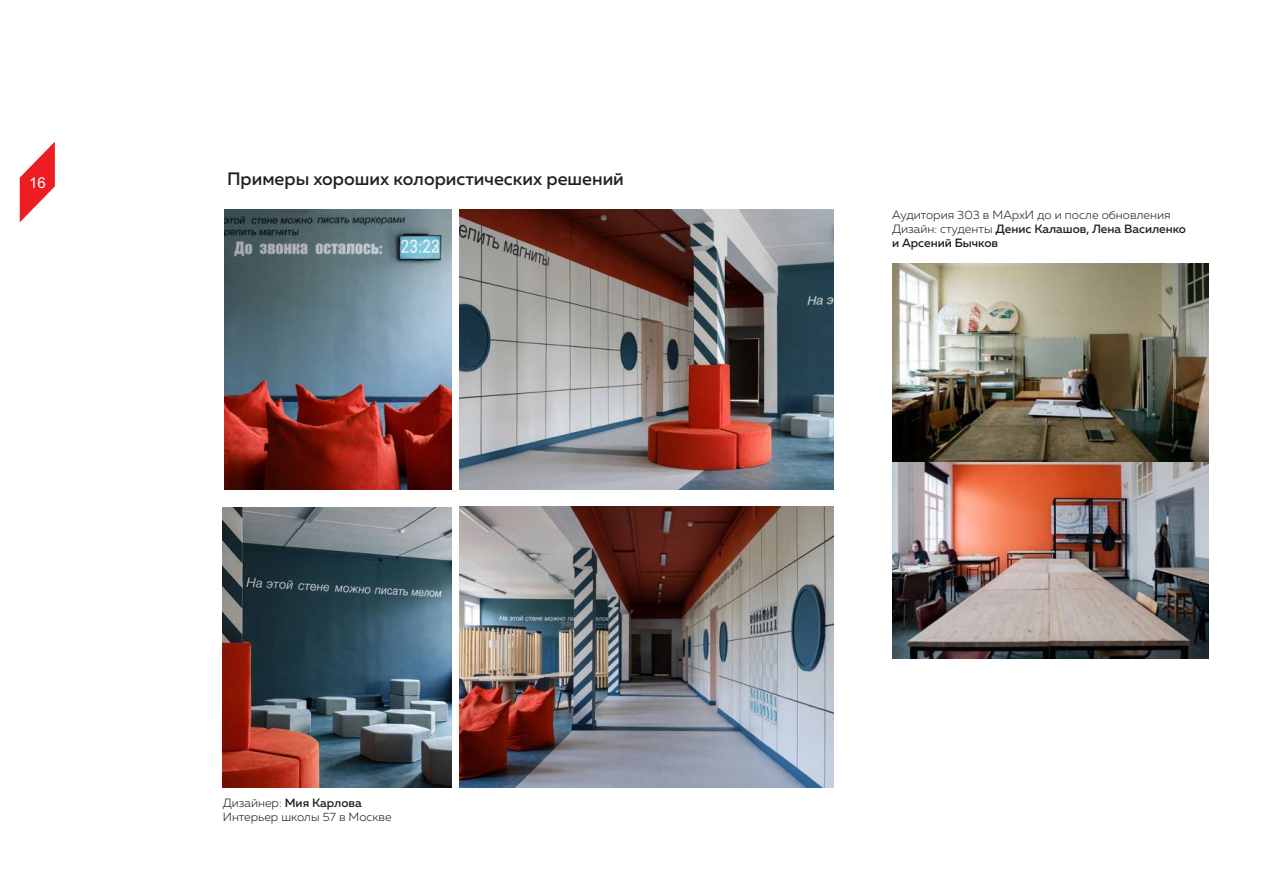
<style>
.page{position:relative;width:1263px;height:893px;background:#fff}
.page>*{position:absolute;margin:0;border:0;box-sizing:border-box;transform-origin:0 0}
.Основной_текст{font:500 18px "Muller";color:#231f20}
.t1{font:15px "Arial";color:#fff}
.подписи_к_картинкам{font:500 12px "Muller";color:#231f20}
.подписи_к_картинкам-2{font:300 12px "Muller";color:#231f20}
.s1{font-weight:300}
</style>
<div class="page">
<svg style="left:20px;top:142px;width:35px;height:80px"></svg>
<img style="left:224px;top:209px;width:228px;height:281px">
<img style="left:459px;top:507px;width:375px;height:281px">
<img style="left:459px;top:209px;width:375px;height:281px">
<img style="left:892px;top:263px;width:317px;height:396px">
<img style="left:223px;top:507px;width:229px;height:281px">
<p class="t1" style="left:29px;top:173px;width:18px">16</p>
<p class="Основной_текст" style="left:227px;top:168px;width:398px">Примеры хороших колористических решений</p>
<p class="подписи_к_картинкам" style="left:223px;top:795px;width:140px"><span class="s1">Дизайнер:</span> Мия Карлова</p>
<p class="подписи_к_картинкам-2" style="left:223px;top:810px;width:170px">Интерьер школы 57 в Москве</p>
<p class="подписи_к_картинкам-2" style="left:892px;top:207px;width:280px">Аудитория 303 в МАрхИ до и после обновления</p>
<p class="подписи_к_картинкам" style="left:892px;top:221px;width:295px"><span class="s1">Дизайн: студенты</span> Денис Калашов, Лена Василенко</p>
<p class="подписи_к_картинкам" style="left:892px;top:236px;width:107px">и Арсений Бычков</p>
</div>
